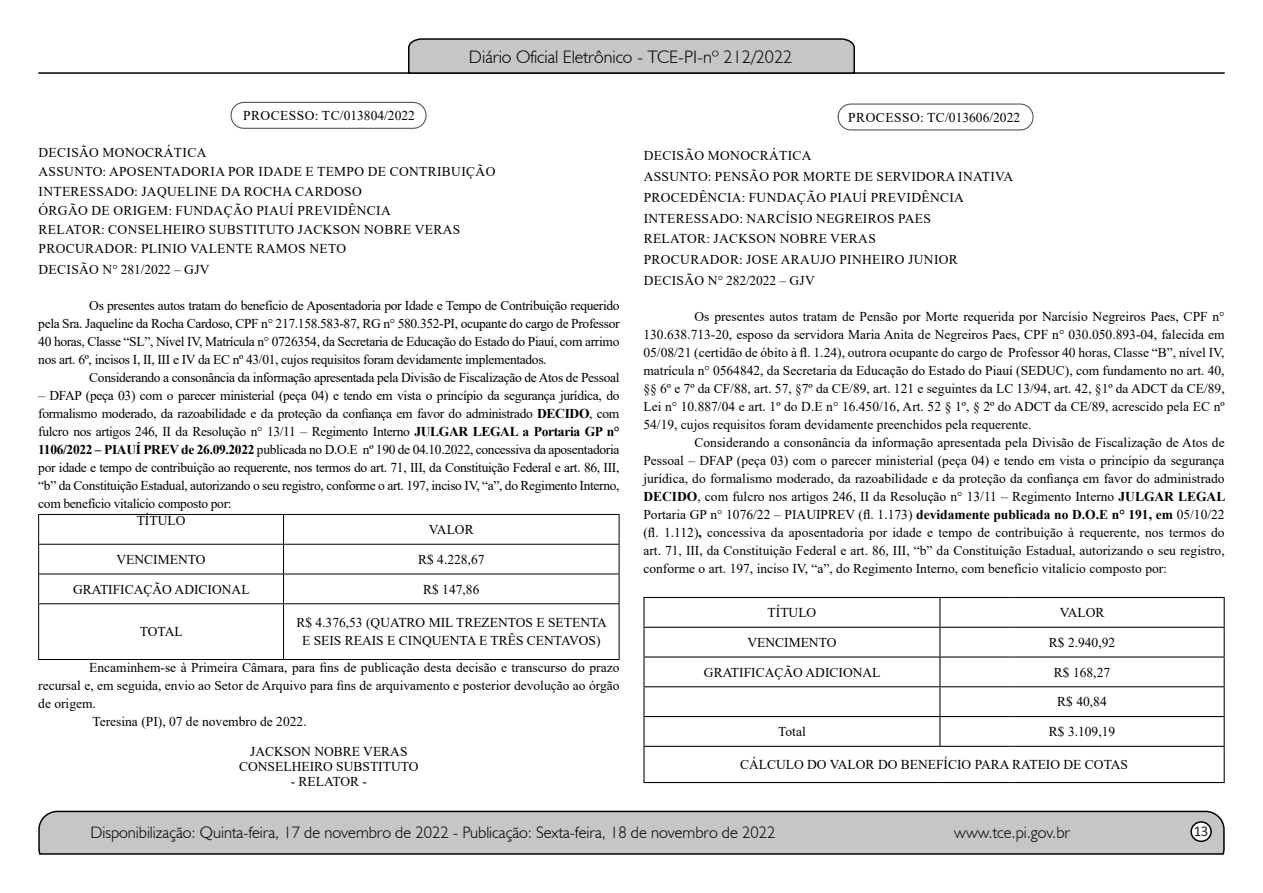
<style>
.page{position:relative;width:1263px;height:893px;background:#fff}
.page>*{position:absolute;margin:0;border:0;box-sizing:border-box;transform-origin:0 0}
.t1{font:300 18px "Humanist 521 BT";color:#000}
.t2{font:300 16.5px "Humanist 521 BT";color:#000}
.t3{font:15px "Calibri";color:#212d4c}
.t4{font:13.5px/18px "Times New Roman";color:#000;text-align:justify}
.t5{font:13.5px "Times New Roman";letter-spacing:-.025em;color:#000}
.t6{font:13.5px/20.7px "Times New Roman";letter-spacing:.025em;color:#000}
.s1{font-weight:700}
</style>
<div class="page">
<svg style="left:38px;top:810px;width:1187px;height:45px;background:#b9b9b9"></svg>
<div style="left:1191px;top:822px;width:20px;height:19px;background:#fff;border-radius:50%"></div>
<div style="left:1190px;top:821px;width:22px;height:21px;border:2px solid #000;border-radius:50%"></div>
<hr style="left:38px;top:72px;width:1187px;height:2px;background:#000">
<svg style="left:407px;top:38px;width:449px;height:36px;background:#b4b4b4"></svg>
<hr style="left:38px;top:514px;width:245px;height:1px;background:#000">
<hr style="left:284px;top:514px;width:335px;height:1px;background:#000">
<hr style="left:38px;top:544px;width:245px;height:1px;background:#000">
<hr style="left:284px;top:544px;width:335px;height:1px;background:#000">
<hr style="left:38px;top:574px;width:245px;height:1px;background:#000">
<svg style="left:38px;top:515px;width:1px;height:88px"></svg>
<hr style="left:284px;top:574px;width:335px;height:1px;background:#000">
<svg style="left:283px;top:515px;width:1px;height:88px"></svg>
<svg style="left:619px;top:515px;width:1px;height:88px"></svg>
<hr style="left:38px;top:603px;width:245px;height:1px;background:#000">
<hr style="left:38px;top:604px;width:1px;height:55px;background:#000">
<hr style="left:284px;top:603px;width:335px;height:1px;background:#000">
<hr style="left:283px;top:604px;width:1px;height:55px;background:#000">
<hr style="left:619px;top:604px;width:1px;height:55px;background:#000">
<hr style="left:38px;top:659px;width:245px;height:1px;background:#000">
<hr style="left:284px;top:659px;width:335px;height:1px;background:#000">
<hr style="left:643px;top:597px;width:297px;height:1px;background:#000">
<hr style="left:940px;top:597px;width:70px;height:1px;background:#000">
<hr style="left:1015px;top:597px;width:210px;height:1px;background:#000">
<hr style="left:643px;top:627px;width:297px;height:1px;background:#000">
<hr style="left:940px;top:627px;width:70px;height:1px;background:#000">
<hr style="left:1015px;top:627px;width:210px;height:1px;background:#000">
<hr style="left:643px;top:656px;width:297px;height:1px;background:#000">
<hr style="left:940px;top:656px;width:70px;height:1px;background:#000">
<hr style="left:1015px;top:656px;width:210px;height:1px;background:#000">
<hr style="left:643px;top:686px;width:297px;height:1px;background:#000">
<hr style="left:940px;top:686px;width:70px;height:1px;background:#000">
<hr style="left:1015px;top:686px;width:210px;height:1px;background:#000">
<hr style="left:643px;top:716px;width:297px;height:1px;background:#000">
<svg style="left:643px;top:598px;width:1px;height:148px"></svg>
<hr style="left:940px;top:716px;width:70px;height:1px;background:#000">
<svg style="left:939px;top:598px;width:1px;height:148px"></svg>
<hr style="left:1015px;top:716px;width:210px;height:1px;background:#000">
<svg style="left:1224px;top:598px;width:1px;height:148px"></svg>
<hr style="left:643px;top:746px;width:297px;height:1px;background:#000">
<hr style="left:643px;top:747px;width:1px;height:35px;background:#000">
<hr style="left:940px;top:746px;width:70px;height:1px;background:#000">
<hr style="left:1015px;top:746px;width:210px;height:1px;background:#000">
<hr style="left:1224px;top:747px;width:1px;height:35px;background:#000">
<hr style="left:643px;top:782px;width:297px;height:1px;background:#000">
<hr style="left:940px;top:782px;width:70px;height:1px;background:#000">
<hr style="left:1015px;top:782px;width:210px;height:1px;background:#000">
<div style="left:230px;top:102px;width:197px;height:27px;border:1px solid #575756;border-radius:13px"></div>
<div style="left:837px;top:104px;width:196px;height:27px;border:1px solid #575756;border-radius:13px"></div>
<h1 class="t1" style="left:469px;top:46px;width:325px">Diário Oficial Eletrônico - TCE-PI-nº 212/2022</h1>
<p class="t4" style="left:243px;top:106px;width:173px">PROCESSO: TC/013804/2022</p>
<p class="t6" style="left:39px;top:142px;width:458px;line-height:19.2px">DECISÃO MONOCRÁTICA<br>ASSUNTO: APOSENTADORIA POR IDADE E TEMPO DE CONTRIBUIÇÃO INTERESSADO: JAQUELINE DA ROCHA CARDOSO<br>ÓRGÃO DE ORIGEM: FUNDAÇÃO PIAUÍ PREVIDÊNCIA<br>RELATOR: CONSELHEIRO SUBSTITUTO JACKSON NOBRE VERAS PROCURADOR: PLINIO VALENTE RAMOS NETO</p>
<p class="t6" style="left:39px;top:259px;width:173px">DECISÃO N° 281/2022 – GJV</p>
<p class="t4" style="left:38px;top:296px;width:583px;text-indent:51px">Os presentes autos tratam do benefício de Aposentadoria por Idade e Tempo de Contribuição requerido pela Sra. Jaqueline da Rocha Cardoso, CPF n° 217.158.583-87, RG n° 580.352-PI, ocupante do cargo de Professor 40 horas, Classe “SL”, Nível IV, Matrícula n° 0726354, da Secretaria de Educação do Estado do Piauí, com arrimo nos art. 6º, incisos I, II, III e IV da EC nº 43/01, cujos requisitos foram devidamente implementados.</p>
<p class="t5" style="left:89px;top:368px;width:532px">Considerando a consonância da informação apresentada pela Divisão de Fiscalização de Atos de Pessoal</p>
<p class="t5" style="left:38px;top:386px;width:583px">– DFAP (peça 03) com o parecer ministerial (peça 04) e tendo em vista o princípio da segurança jurídica, do</p>
<p class="t5" style="left:38px;top:404px;width:583px">formalismo moderado, da razoabilidade e da proteção da confiança em favor do administrado <span class="s1">DECIDO</span>, com</p>
<p class="t5" style="left:38px;top:422px;width:583px">fulcro nos artigos 246, II da Resolução n° 13/11 – Regimento Interno <span class="s1">JULGAR LEGAL a Portaria GP n°</span></p>
<p class="t5" style="left:38px;top:440px;width:583px"><span class="s1">1106/2022 – PIAUÍ PREV de 26.09.2022</span> publicada no D.O.E nº 190 de 04.10.2022, concessiva da aposentadoria</p>
<p class="t5" style="left:38px;top:458px;width:583px">por idade e tempo de contribuição ao requerente, nos termos do art. 71, III, da Constituição Federal e art. 86, III,</p>
<p class="t5" style="left:38px;top:476px;width:583px">“b” da Constituição Estadual, autorizando o seu registro, conforme o art. 197, inciso IV, “a”, do Regimento Interno,</p>
<p class="t5" style="left:38px;top:494px;width:195px">com benefício vitalício composto por:</p>
<p class="t4" style="left:137px;top:511px;width:50px">TÍTULO</p>
<p class="t4" style="left:429px;top:520px;width:46px">VALOR</p>
<p class="t4" style="left:117px;top:550px;width:90px">VENCIMENTO</p>
<p class="t4" style="left:418px;top:550px;width:68px">R$ 4.228,67</p>
<p class="t4" style="left:73px;top:580px;width:178px">GRATIFICAÇÃO ADICIONAL</p>
<p class="t4" style="left:423px;top:580px;width:58px">R$ 147,86</p>
<p class="t4" style="left:140px;top:622px;width:44px">TOTAL</p>
<p class="t4" style="left:296px;top:613px;width:312px;text-align:center">R$ 4.376,53 (QUATRO MIL TREZENTOS E SETENTA<br>E SEIS REAIS E CINQUENTA E TRÊS CENTAVOS)</p>
<p class="t4" style="left:89px;top:658px;width:532px">Encaminhem-se à Primeira Câmara, para fins de publicação desta decisão e transcurso do prazo</p>
<p class="t4" style="left:38px;top:676px;width:583px">recursal e, em seguida, envio ao Setor de Arquivo para fins de arquivamento e posterior devolução ao órgão</p>
<p class="t4" style="left:38px;top:694px;width:59px">de origem.</p>
<p class="t4" style="left:92px;top:712px;width:216px">Teresina (PI), 07 de novembro de 2022.</p>
<p class="t4" style="left:239px;top:743px;width:181px;line-height:15px;text-align:center">JACKSON NOBRE VERAS<br>CONSELHEIRO SUBSTITUTO</p>
<p class="t4" style="left:291px;top:772px;width:78px">- RELATOR -</p>
<p class="t4" style="left:848px;top:108px;width:173px">PROCESSO: TC/013606/2022</p>
<p class="t6" style="left:644px;top:145px;width:371px">DECISÃO MONOCRÁTICA<br>ASSUNTO: PENSÃO POR MORTE DE SERVIDORA INATIVA PROCEDÊNCIA: FUNDAÇÃO PIAUÍ PREVIDÊNCIA INTERESSADO: NARCÍSIO NEGREIROS PAES<br>RELATOR: JACKSON NOBRE VERAS<br>PROCURADOR: JOSE ARAUJO PINHEIRO JUNIOR DECISÃO N° 282/2022 – GJV</p>
<p class="t4" style="left:643px;top:307px;width:583px;text-indent:51px">Os presentes autos tratam de Pensão por Morte requerida por Narcísio Negreiros Paes, CPF n° 130.638.713-20, esposo da servidora Maria Anita de Negreiros Paes, CPF n° 030.050.893-04, falecida em 05/08/21 (certidão de óbito à fl. 1.24), outrora ocupante do cargo de Professor 40 horas, Classe “B”, nível IV, matrícula n° 0564842, da Secretaria da Educação do Estado do Piauí (SEDUC), com fundamento no art. 40, §§ 6º e 7º da CF/88, art. 57, §7º da CE/89, art. 121 e seguintes da LC 13/94, art. 42, §1º da ADCT da CE/89, Lei n° 10.887/04 e art. 1º do D.E n° 16.450/16, Art. 52 § 1º, § 2º do ADCT da CE/89, acrescido pela EC nº 54/19, cujos requisitos foram devidamente preenchidos pela requerente.</p>
<p class="t4" style="left:643px;top:433px;width:583px;text-indent:51px">Considerando a consonância da informação apresentada pela Divisão de Fiscalização de Atos de Pessoal – DFAP (peça 03) com o parecer ministerial (peça 04) e tendo em vista o princípio da segurança jurídica, do formalismo moderado, da razoabilidade e da proteção da confiança em favor do administrado <span class="s1">DECIDO</span>, com fulcro nos artigos 246, II da Resolução n° 13/11 – Regimento Interno <span class="s1">JULGAR LEGAL </span>Portaria GP n° 1076/22 – PIAUIPREV (fl. 1.173) <span class="s1">devidamente publicada no D.O.E n° 191, em</span> 05/10/22 (fl. 1.112)<span class="s1">,</span> concessiva da aposentadoria por idade e tempo de contribuição à requerente, nos termos do art. 71, III, da Constituição Federal e art. 86, III, “b” da Constituição Estadual, autorizando o seu registro, conforme o art. 197, inciso IV, “a”, do Regimento Interno, com benefício vitalício composto por:</p>
<p class="t4" style="left:768px;top:603px;width:50px">TÍTULO</p>
<p class="t4" style="left:1060px;top:603px;width:46px">VALOR</p>
<p class="t4" style="left:747px;top:633px;width:90px">VENCIMENTO</p>
<p class="t4" style="left:1049px;top:633px;width:68px">R$ 2.940,92</p>
<p class="t4" style="left:704px;top:663px;width:178px">GRATIFICAÇÃO ADICIONAL</p>
<p class="t4" style="left:1054px;top:663px;width:58px">R$ 168,27</p>
<p class="t4" style="left:1057px;top:692px;width:51px">R$ 40,84</p>
<p class="t4" style="left:778px;top:722px;width:29px">Total</p>
<p class="t4" style="left:1049px;top:722px;width:68px">R$ 3.109,19</p>
<p class="t4" style="left:740px;top:755px;width:389px">CÁLCULO DO VALOR DO BENEFÍCIO PARA RATEIO DE COTAS</p>
<p class="t2" style="left:90px;top:822px;width:686px">Disponibilização: Quinta-feira, 17 de novembro de 2022 - Publicação: Sexta-feira, 18 de novembro de 2022</p>
<p class="t2" style="left:954px;top:822px;width:117px">www.tce.pi.gov.br</p>
<p class="t3" style="left:1194px;top:821px;width:16px">13</p>
</div>
